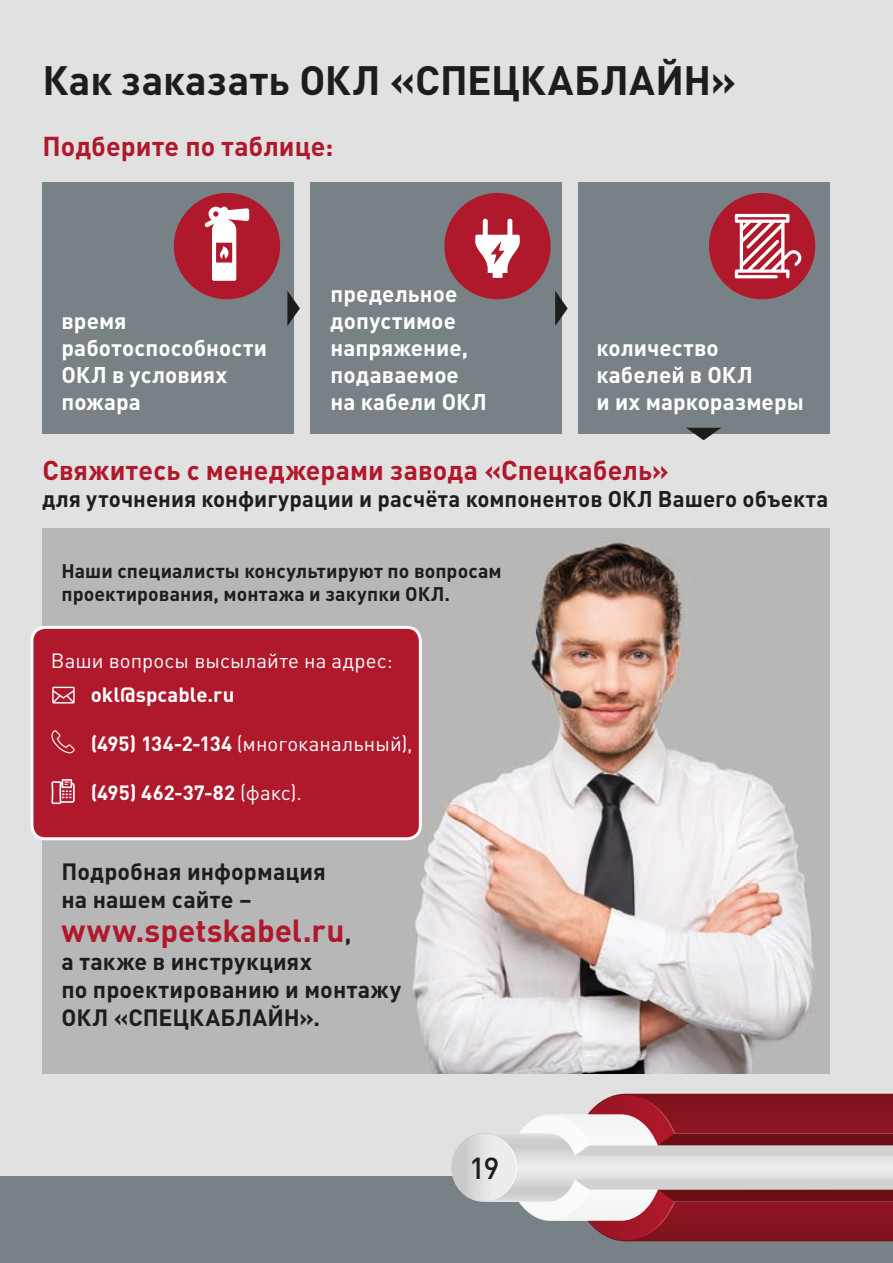
<style>
.page{position:relative;width:893px;height:1263px;background:#e2e1e1}
.page>*{position:absolute;margin:0;border:0;box-sizing:border-box;transform-origin:0 0}
.t1{font:700 40.5px "DIN Pro";letter-spacing:.01em;color:#1d1d1b}
.t2{font:700 31.65px "DIN Pro";color:#b0182c}
.t3{font:500 30px "DIN Pro";color:#1d1d1b}
.t4{font:700 27px "DIN Pro";letter-spacing:.005em;color:#b0182c}
.t5{font:700 23.25px/27.9px "DIN Pro";letter-spacing:.005em;color:#1d1d1b}
.t6{font:700 22.5px/27px "DIN Pro";letter-spacing:.005em;color:#fff}
.t7{font:700 22.5px "DIN Pro";color:#1d1d1b}
.t8{font:20.4px "DIN Pro";letter-spacing:.005em;color:#fff}
.t9{font:700 20.4px "DIN Pro";color:#fff}
.t10{font:700 19.5px/23.4px "DIN Pro";letter-spacing:.005em;color:#1d1d1b}
.s1{font-weight:700}
.s2{font-weight:400}
.s3{font-size:23.25px;color:#1d1d1b}
</style>
<div class="page">
<div style="left:0;top:1176px;width:893px;height:87px;background:#778186"></div>
<svg style="left:451px;top:1133px;width:65px;height:69px"></svg>
<svg style="left:488px;top:1094px;width:405px;height:147px"></svg>
<div style="left:452px;top:1134px;width:64px;height:67px;background:linear-gradient(to right,#c8c7c7,#f5f5f5);border-radius:50%"></div>
<img style="left:42px;top:528px;width:787px;height:546px">
<div style="left:43px;top:183px;width:251px;height:251px;background:#778186"></div>
<div style="left:310px;top:183px;width:251px;height:251px;background:#778186"></div>
<div style="left:578px;top:183px;width:251px;height:251px;background:#778186"></div>
<div style="left:174px;top:193px;width:106px;height:106px;background:#b0182c;border-radius:50%"></div>
<svg style="left:205px;top:207px;width:44px;height:74px"></svg>
<div style="left:444px;top:193px;width:107px;height:106px;background:#b0182c;border-radius:50%"></div>
<svg style="left:475px;top:219px;width:45px;height:59px"></svg>
<div style="left:709px;top:193px;width:106px;height:106px;background:#b0182c;border-radius:50%"></div>
<svg style="left:735px;top:214px;width:66px;height:64px"></svg>
<svg style="left:287px;top:291px;width:13px;height:35px"></svg>
<svg style="left:555px;top:291px;width:13px;height:35px"></svg>
<svg style="left:686px;top:428px;width:35px;height:12px"></svg>
<div style="left:32px;top:627px;width:388px;height:212px;background:#b0182c;border-radius:13px"></div>
<div style="left:30px;top:626px;width:392px;height:214px;border:3px solid #fff;border-radius:13px"></div>
<svg style="left:51px;top:730px;width:24px;height:23px"></svg>
<svg style="left:51px;top:779px;width:24px;height:25px"></svg>
<svg style="left:52px;top:687px;width:23px;height:16px"></svg>
<h1 class="t1" style="left:43px;top:66px;width:695px">Как заказать ОКЛ «СПЕЦКАБЛАЙН»</h1>
<p class="t4" style="left:43px;top:137px;width:292px">Подберите по таблице:</p>
<p class="t6" style="left:61px;top:310px;width:207px">время работоспособности<br>ОКЛ в условиях пожара</p>
<p class="t6" style="left:331px;top:283px;width:158px">предельное допустимое напряжение, подаваемое на кабели ОКЛ</p>
<p class="t6" style="left:597px;top:337px;width:209px">количество кабелей в ОКЛ<br>и их маркоразмеры</p>
<p class="t4" style="left:43px;top:460px;width:628px">Свяжитесь с менеджерами завода «Спецкабель»</p>
<p class="t7" style="left:43px;top:491px;width:787px">для уточнения конфигурации и расчёта компонентов ОКЛ Вашего объекта</p>
<p class="t10" style="left:61px;top:561px;width:442px">Наши специалисты консультируют по вопросам проектирования, монтажа и закупки ОКЛ.</p>
<p class="t8" style="left:51px;top:654px;width:343px">Ваши вопросы высылайте на адрес:</p>
<p class="t9" style="left:91px;top:687px;width:145px">okl@spcable.ru</p>
<p class="t8" style="left:91px;top:736px;width:323px"><span class="s1">(495) 134-2-134</span> (многоканальный),</p>
<p class="t9" style="left:91px;top:785px;width:213px">(495) 462-37-82 <span class="s2">(факс).</span></p>
<p class="t5" style="left:61px;top:859px;width:266px">Подробная информация на нашем сайте –</p>
<h2 class="t2" style="left:61px;top:919px;width:291px">www.spetskabel.ru<span class="s3">,</span></h2>
<p class="t5" style="left:61px;top:950px;width:341px">а также в инструкциях<br>по проектированию и монтажу<br>ОКЛ «СПЕЦКАБЛАЙН».</p>
<h3 class="t3" style="left:469px;top:1157px;width:32px">19</h3>
</div>
